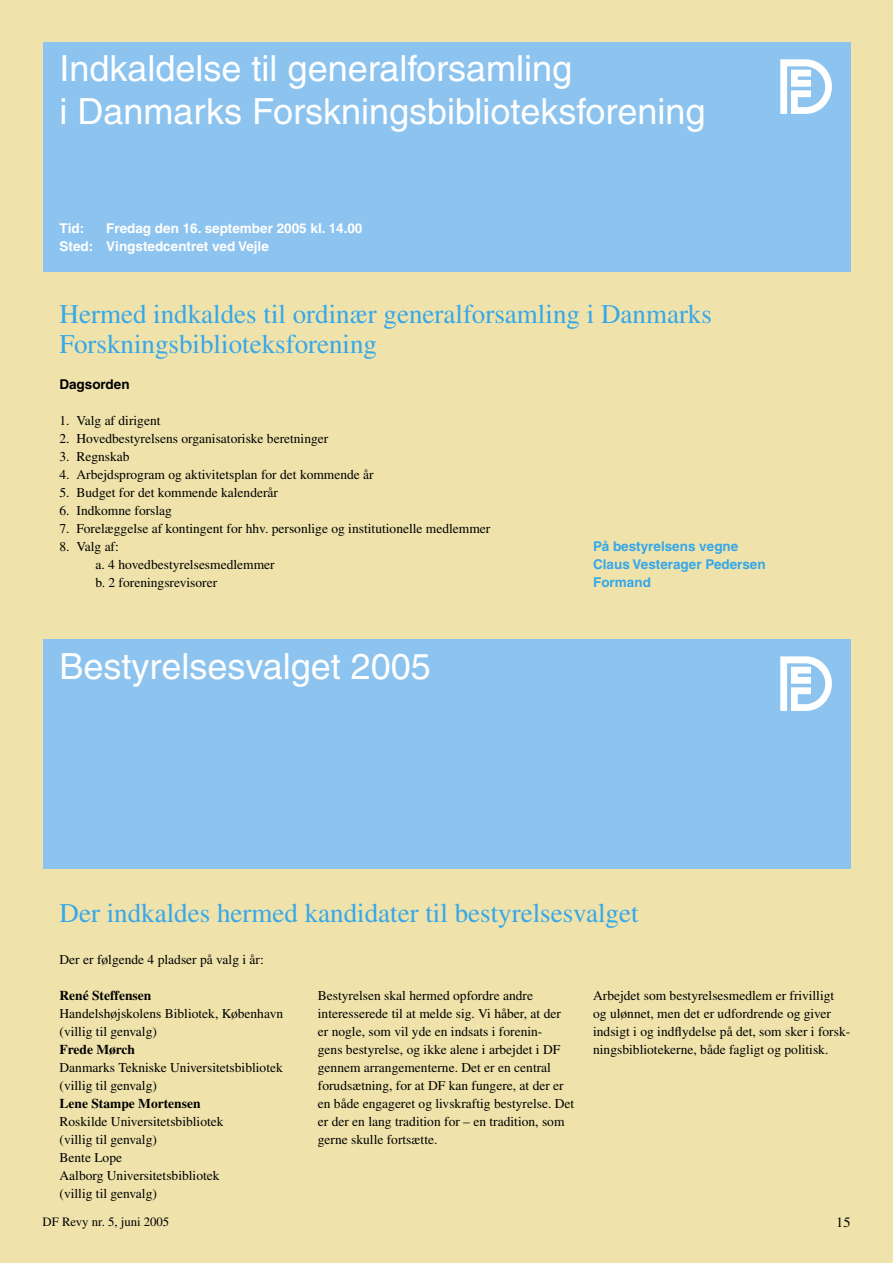
<style>
.page{position:relative;width:893px;height:1263px;background:#efe3ab}
.page>*{position:absolute;margin:0;border:0;box-sizing:border-box;transform-origin:0 0}
.DF-revy_overskr-stor{font:36px/43.2px "Helvetica";color:#fff}
.DF-revy_brødtxt{font:27px/30px "Times";color:#36a7e9}
.DF-revy_tabel{font:14.25px "Times";color:#000}
.DF-revy_brødtxt-2{font:13.5px/18px "Times";color:#000}
.DF-revy_mellemrubrikker{font:700 13.5px "Helvetica";color:#fff}
.DF-revy_mellemrubrikker-2{font:700 13.5px "Helvetica";color:#36a7e9}
.DF-revy_brødtxt-3{font:700 13.5px "Times";color:#000}
.DF-revy_mellemrubrikker-3{font:700 13.5px "Helvetica";color:#000}
.DF-revy_tabel-2{font:12.75px "Times";color:#000}
</style>
<div class="page">
<div style="left:43px;top:640px;width:807px;height:229px;background:#8dc4ef"></div>
<div style="left:43px;top:43px;width:807px;height:229px;background:#8dc4ef"></div>
<svg style="left:780px;top:59px;width:52px;height:55px"></svg>
<svg style="left:780px;top:656px;width:52px;height:55px"></svg>
<p class="DF-revy_overskr-stor" style="left:60px;top:47px;width:647px">Indkaldelse til generalforsamling<br>i Danmarks Forskningsbiblioteksforening</p>
<p class="DF-revy_mellemrubrikker" style="left:60px;top:220px;width:26px">Tid:</p>
<p class="DF-revy_mellemrubrikker" style="left:106px;top:220px;width:258px">Fredag den 16. september 2005 kl. 14.00</p>
<p class="DF-revy_mellemrubrikker" style="left:60px;top:238px;width:211px">Sted: Vingstedcentret ved Vejle</p>
<p class="DF-revy_brødtxt" style="left:60px;top:299px;width:654px">Hermed indkaldes til ordinær generalforsamling i Danmarks<br>Forskningsbiblioteksforening</p>
<p class="DF-revy_mellemrubrikker-3" style="left:60px;top:376px;width:72px">Dagsorden</p>
<p class="DF-revy_brødtxt-2" style="left:60px;top:411px;width:102px">1. Valg af dirigent</p>
<p class="DF-revy_brødtxt-2" style="left:60px;top:429px;width:270px">2. Hovedbestyrelsens organisatoriske beretninger</p>
<p class="DF-revy_brødtxt-2" style="left:60px;top:447px;width:72px">3. Regnskab</p>
<p class="DF-revy_brødtxt-2" style="left:60px;top:465px;width:316px">4. Arbejdsprogram og aktivitetsplan for det kommende år</p>
<p class="DF-revy_brødtxt-2" style="left:60px;top:483px;width:220px">5. Budget for det kommende kalenderår</p>
<p class="DF-revy_brødtxt-2" style="left:60px;top:501px;width:114px">6. Indkomne forslag</p>
<p class="DF-revy_brødtxt-2" style="left:60px;top:519px;width:432px">7. Forelæggelse af kontingent for hhv. personlige og institutionelle medlemmer</p>
<p class="DF-revy_brødtxt-2" style="left:60px;top:537px;width:61px">8. Valg af:</p>
<p class="DF-revy_brødtxt-2" style="left:96px;top:555px;width:181px">a. 4 hovedbestyrelsesmedlemmer</p>
<p class="DF-revy_brødtxt-2" style="left:96px;top:573px;width:123px">b. 2 foreningsrevisorer</p>
<p class="DF-revy_overskr-stor" style="left:60px;top:644px;width:373px">Bestyrelsesvalget 2005</p>
<p class="DF-revy_mellemrubrikker-2" style="left:593px;top:538px;width:147px">På bestyrelsens vegne</p>
<p class="DF-revy_mellemrubrikker-2" style="left:593px;top:556px;width:174px">Claus Vesterager Pedersen</p>
<p class="DF-revy_mellemrubrikker-2" style="left:593px;top:574px;width:59px">Formand</p>
<p class="DF-revy_brødtxt" style="left:60px;top:898px;width:580px">Der indkaldes hermed kandidater til bestyrelsesvalget</p>
<p class="DF-revy_brødtxt-2" style="left:60px;top:950px;width:206px">Der er følgende 4 pladser på valg i år:</p>
<p class="DF-revy_brødtxt-3" style="left:60px;top:987px;width:93px">René Steffensen</p>
<p class="DF-revy_brødtxt-2" style="left:60px;top:1004px;width:225px">Handelshøjskolens Bibliotek, København (villig til genvalg)</p>
<p class="DF-revy_brødtxt-3" style="left:60px;top:1041px;width:77px">Frede Mørch</p>
<p class="DF-revy_brødtxt-2" style="left:60px;top:1058px;width:225px">Danmarks Tekniske Universitetsbibliotek (villig til genvalg)</p>
<p class="DF-revy_brødtxt-3" style="left:60px;top:1095px;width:142px">Lene Stampe Mortensen</p>
<p class="DF-revy_brødtxt-2" style="left:60px;top:1112px;width:166px">Roskilde Universitetsbibliotek</p>
<p class="DF-revy_brødtxt-2" style="left:60px;top:1130px;width:99px">(villig til genvalg)</p>
<p class="DF-revy_brødtxt-2" style="left:60px;top:1148px;width:64px">Bente Lope</p>
<p class="DF-revy_brødtxt-2" style="left:60px;top:1166px;width:162px">Aalborg Universitetsbibliotek</p>
<p class="DF-revy_brødtxt-2" style="left:60px;top:1184px;width:99px">(villig til genvalg)</p>
<p class="DF-revy_brødtxt-2" style="left:318px;top:986px;width:258px">Bestyrelsen skal hermed opfordre andre interesserede til at melde sig. Vi håber, at der er nogle, som vil yde en indsats i forenin-<br>gens bestyrelse, og ikke alene i arbejdet i DF gennem arrangementerne. Det er en central forudsætning, for at DF kan fungere, at der er en både engageret og livskraftig bestyrelse. Det er der en lang tradition for – en tradition, som gerne skulle fortsætte.</p>
<p class="DF-revy_brødtxt-2" style="left:593px;top:986px;width:259px">Arbejdet som bestyrelsesmedlem er frivilligt og ulønnet, men det er udfordrende og giver indsigt i og indflydelse på det, som sker i forsk&shy;ningsbibliotekerne, både fagligt og politisk.</p>
<p class="DF-revy_tabel-2" style="left:43px;top:1215px;width:128px">DF Revy nr. 5, juni 2005</p>
<p class="DF-revy_tabel" style="left:836px;top:1214px;width:16px">15</p>
</div>
